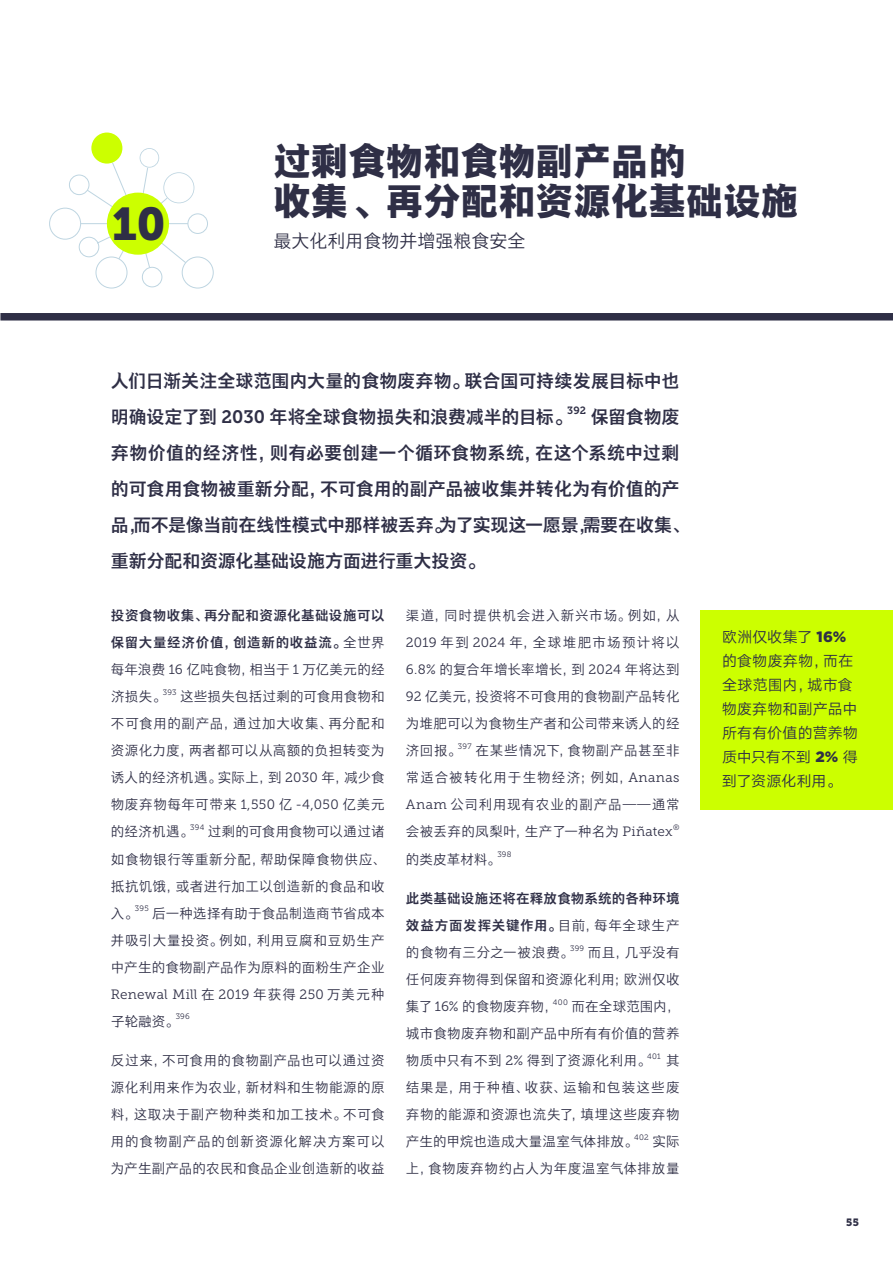
<style>
.page{position:relative;width:893px;height:1263px;background:#fff}
.page>*{position:absolute;margin:0;border:0;box-sizing:border-box;transform-origin:0 0}
.t1{font:45.6px "Museo Slab 900";color:#2f2f46}
.t2{font:37.5px/40.5px "HY Tie Xian Hei HEJ";color:#2f2f46}
.t3{font:18px/36px "HY Tie Xian Hei FEJ";letter-spacing:-.005em;color:#2f2f46}
.t4{font:18px "HY Tie Xian Hei DEJ";color:#2f2f46}
.t5{font:15px/24px "HY Qi Hei EZS";letter-spacing:.005em;color:#2f2f46}
.t6{font:13.5px/27px "HY Tie Xian Hei DEJ";letter-spacing:.03em;color:#2f2f46;text-align:justify}
.t7{font:13.5px/27px "HY Tie Xian Hei FEJ";letter-spacing:.03em;color:#2f2f46}
.t8{font:13.5px "Museo Slab 300";letter-spacing:.015em;color:#2f2f46}
.t9{font:13.5px "HY Tie Xian Hei DEJ";letter-spacing:.055em;color:#2f2f46}
.t10{font:12.45px "Museo Slab 900";color:#2f2f46}
.t11{font:10.5px "Museo Slab 700";color:#2f2f46}
.t12{font:10.5px "Museo Slab 900";color:#2f2f46}
.t13{font:7.8px "Museo Slab 300";letter-spacing:.025em;color:#2f2f46}
.s1{font-family:"Museo Slab 700"}
.s2{font-family:"HY Tie Xian Hei DEJ"}
.s3{font-family:"Museo Slab 300"}
.s4{font-family:"Gotham";font-weight:900}
</style>
<div class="page">
<hr style="left:81px;top:223px;width:57px;height:1px;background:#bed5e1">
<div style="left:142px;top:267px;width:20px;height:20px;border:1px solid #bed5e1;border-radius:50%"></div>
<div style="left:79px;top:237px;width:20px;height:20px;border:1px solid #bed5e1;border-radius:50%"></div>
<div style="left:69px;top:175px;width:20px;height:20px;border:1px solid #bed5e1;border-radius:50%"></div>
<div style="left:49px;top:208px;width:32px;height:32px;border:1px solid #bed5e1;border-radius:50%"></div>
<div style="left:96px;top:257px;width:31px;height:31px;border:1px solid #bed5e1;border-radius:50%"></div>
<div style="left:182px;top:257px;width:31px;height:31px;border:1px solid #bed5e1;border-radius:50%"></div>
<svg style="left:86px;top:133px;width:108px;height:136px"></svg>
<div style="left:188px;top:213px;width:20px;height:21px;border:1px solid #bed5e1;border-radius:50%"></div>
<div style="left:0;top:313px;width:893px;height:7px;background:#2f2f46"></div>
<div style="left:701px;top:610px;width:192px;height:200px;background:#cf0"></div>
<h1 class="t1" style="left:112px;top:197px;width:55px">10</h1>
<p class="t10" style="left:118px;top:205px;width:8px">1</p>
<h2 class="t2" style="left:273px;top:138px;width:527px">过剩食物和食物副产品的<br>收集、再分配和资源化基础设施</h2>
<h3 class="t4" style="left:273px;top:229px;width:253px">最大化利用食物并增强粮食安全</h3>
<h3 class="t3" style="left:111px;top:362px;width:570px">人们日渐关注全球范围内大量的食物废弃物。联合国可持续发展目标中也明确设定了到 <span class="s1">2030</span> 年将全球食物损失和浪费减半的目标。</h3>
<p class="t11" style="left:567px;top:405px;width:20px">392</p>
<h3 class="t3" style="left:111px;top:398px;width:579px;text-indent:480px">保留食物废弃物价值的经济性，则有必要创建一个循环食物系统，在这个系统中过剩的可食用食物被重新分配，不可食用的副产品被收集并转化为有价值的产品，而不是像当前在线性模式中那样被丢弃。为了实现这一愿景，需要在收集、重新分配和资源化基础设施方面进行重大投资。</h3>
<p class="t7" style="left:111px;top:602px;width:275px">投资食物收集、再分配和资源化基础设施可以保留大量经济价值，创造新的收益流。<span class="s2">全世界</span></p>
<p class="t6" style="left:111px;top:656px;width:275px">每年浪费 <span class="s3">16</span> 亿吨食物，相当于 <span class="s3">1</span> 万亿美元的经济损失。</p>
<p class="t6" style="left:406px;top:602px;width:275px">渠道，同时提供机会进入新兴市场。例如，从<span class="s3">2019</span> 年到 <span class="s3">2024</span> 年，全球堆肥市场预计将以<span class="s3">6.8%</span> 的复合年增长率增长，到 <span class="s3">2024</span> 年将达到<span class="s3">92</span> 亿美元，投资将不可食用的食物副产品转化为堆肥可以为食物生产者和公司带来诱人的经济回报。</p>
<p class="t13" style="left:163px;top:688px;width:15px">393</p>
<p class="t6" style="left:111px;top:683px;width:275px;text-indent:69px">这些损失包括过剩的可食用食物和不可食用的副产品，通过加大收集、再分配和资源化力度，两者都可以从高额的负担转变为诱人的经济机遇。实际上，到 <span class="s3">2030</span> 年，减少食物废弃物每年可带来 <span class="s3">1,550</span> 亿 <span class="s3">-4,050</span> 亿美元的经济机遇。</p>
<p class="t13" style="left:458px;top:742px;width:15px">397</p>
<p class="t6" style="left:406px;top:737px;width:275px;text-indent:70px">在某些情况下，食物副产品甚至非常适合被转化用于生物经济；例如，<span class="s3">Ananas Anam</span> 公司利用现有农业的副产品——通常会被丢弃的凤梨叶，生产了一种名为 <span class="s3">Piñatex</span></p>
<p class="t13" style="left:190px;top:823px;width:16px">394</p>
<p class="t13" style="left:673px;top:823px;width:8px">®</p>
<p class="t6" style="left:111px;top:818px;width:275px;text-indent:97px">过剩的可食用食物可以通过诸如食物银行等重新分配，帮助保障食物供应、抵抗饥饿，或者进行加工以创造新的食品和收入。</p>
<p class="t6" style="left:406px;top:845px;width:95px">的类皮革材料。</p>
<p class="t13" style="left:497px;top:850px;width:16px">398</p>
<p class="t7" style="left:406px;top:884px;width:275px">此类基础设施还将在释放食物系统的各种环境效益方面发挥关键作用。<span class="s2">目前，每年全球生产</span></p>
<p class="t9" style="left:406px;top:944px;width:168px">的食物有三分之一被浪费。</p>
<p class="t13" style="left:570px;top:944px;width:16px">399</p>
<p class="t13" style="left:135px;top:904px;width:15px">395</p>
<p class="t6" style="left:111px;top:899px;width:275px;text-indent:41px">后一种选择有助于食品制造商节省成本并吸引大量投资。例如，利用豆腐和豆奶生产中产生的食物副产品作为原料的面粉生产企业</p>
<p class="t8" style="left:111px;top:986px;width:275px">Renewal Mill <span class="s2">在</span> 2019 <span class="s2">年获得</span> 250 <span class="s2">万美元种</span></p>
<p class="t6" style="left:111px;top:1007px;width:69px">子轮融资。</p>
<p class="t13" style="left:176px;top:1012px;width:16px">396</p>
<p class="t6" style="left:111px;top:1047px;width:275px">反过来，不可食用的食物副产品也可以通过资源化利用来作为农业，新材料和生物能源的原料，这取决于副产物种类和加工技术。不可食用的食物副产品的创新资源化解决方案可以为产生副产品的农民和食品企业创造新的收益</p>
<p class="t6" style="left:406px;top:939px;width:275px;text-indent:182px">而且，几乎没有任何废弃物得到保留和资源化利用；欧洲仅收集了 <span class="s3">16%</span> 的食物废弃物，</p>
<p class="t13" style="left:553px;top:998px;width:16px">400</p>
<p class="t6" style="left:406px;top:993px;width:275px;text-indent:166px">而在全球范围内，城市食物废弃物和副产品中所有有价值的营养物质中只有不到 <span class="s3">2%</span> 得到了资源化利用。</p>
<p class="t13" style="left:647px;top:1052px;width:15px">401</p>
<p class="t6" style="left:406px;top:1047px;width:275px;text-indent:260px">其结果是，用于种植、收获、运输和包装这些废弃物的能源和资源也流失了，填埋这些废弃物产生的甲烷也造成大量温室气体排放。</p>
<p class="t13" style="left:634px;top:1133px;width:16px">402</p>
<p class="t6" style="left:406px;top:1128px;width:275px;text-align:right">实际<br>上，食物废弃物约占人为年度温室气体排放量</p>
<p class="t5" style="left:722px;top:625px;width:138px">漥爳鳢敒䇗鑫 <span class="s4">16%</span>艊䏴窹姠婮窹䯖鍖鮪瑪絑餱縶廟䯖╙壈䏴窹姠婮窹嶗謄鲲閔跤忞桹桹麽過艊鬫門窹㠮跤誆桹醭勢 <span class="s4">2%</span> 嬱勢鑫㡊瑧誼濕羮、</p>
<p class="t12" style="left:846px;top:1216px;width:14px">55</p>
</div>
